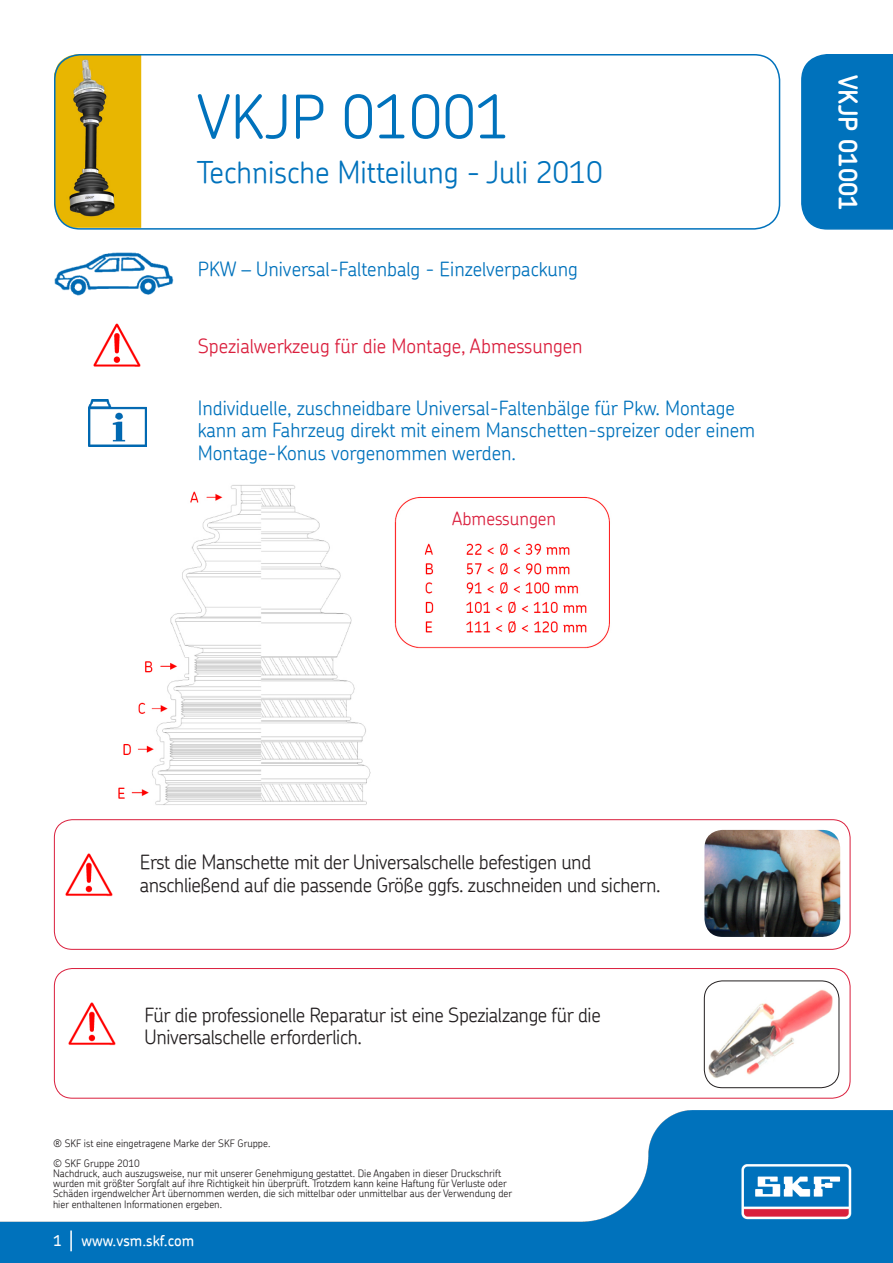
<style>
.page{position:relative;width:893px;height:1263px;background:#fff}
.page>*{position:absolute;margin:0;border:0;box-sizing:border-box;transform-origin:0 0}
.t1{font:300 60px "SKF Chevin";color:#0072bc}
.t2{font:300 30px "SKF Chevin";color:#0072bc}
.t3{font:600 25.5px "SKF Chevin";color:#fff}
.t4{font:300 19.5px/23.4px "SKF Chevin";letter-spacing:-.02em;color:#231f20}
.t5{font:300 19.5px/22.5px "SKF Chevin";color:#0072bc}
.t6{font:300 19.5px "SKF Chevin";color:#da1f3d}
.t7{font:300 18px "SKF Chevin";color:#da1f3d}
.t8{font:500 15px "SKF Chevin";color:#fff}
.t9{font:300 10.2px/10.1px "SKF Chevin";color:#231f20}
</style>
<div class="page">
<div style="left:54px;top:968px;width:796px;height:130px;border:1px solid #da1f3d;border-radius:18px"></div>
<img style="left:54px;top:54px;width:87px;height:173px">
<div style="left:54px;top:54px;width:726px;height:176px;border:2px solid #0072bc;border-radius:26px"></div>
<img style="left:54px;top:253px;width:119px;height:43px">
<img style="left:93px;top:323px;width:48px;height:44px">
<img style="left:88px;top:399px;width:59px;height:48px">
<img style="left:0;top:1110px;width:893px;height:153px">
<hr style="left:70px;top:1230px;width:2px;height:21px;background:#fff">
<div style="left:801px;top:54px;width:92px;height:176px;background:#0072bc"></div>
<div style="left:54px;top:819px;width:796px;height:131px;border:1px solid #da1f3d;border-radius:18px"></div>
<img style="left:65px;top:853px;width:48px;height:44px">
<img style="left:704px;top:830px;width:136px;height:107px">
<img style="left:704px;top:981px;width:135px;height:107px">
<div style="left:704px;top:981px;width:135px;height:107px;border:1px solid #231f20;border-radius:18px"></div>
<img style="left:68px;top:1002px;width:48px;height:44px">
<img style="left:118px;top:485px;width:492px;height:320px">
<div style="left:412px;top:512px;width:184px;height:19px;background:#fff"></div>
<svg style="left:449px;top:497px;width:110px;height:52px"></svg>
<p class="t1" style="left:197px;top:78px;width:314px">VKJP 01001</p>
<p class="t2" style="left:197px;top:153px;width:408px">Technische Mitteilung - Juli 2010</p>
<p class="t5" style="left:198px;top:257px;width:382px">PKW – Universal-Faltenbalg - Einzelverpackung</p>
<p class="t6" style="left:198px;top:333px;width:386px">Spezialwerkzeug für die Montage, Abmessungen</p>
<p class="t5" style="left:198px;top:396px;width:559px">Individuelle, zuschneidbare Universal-Faltenbälge für Pkw. Montage kann am Fahrzeug direkt mit einem Manschetten-spreizer oder einem<br>Montage-Konus vorgenommen werden.</p>
<p class="t7" style="left:452px;top:507px;width:106px">Abmessungen</p>
<p class="t3" style="left:865px;top:75px;width:137px;rotate:90deg">VKJP 01001</p>
<p class="t4" style="left:140px;top:850px;width:522px">Erst die Manschette mit der Universalschelle befestigen und anschließend auf die passende Größe ggfs. zuschneiden und sichern.</p>
<p class="t4" style="left:145px;top:1003px;width:458px;line-height:22.5px">Für die professionelle Reparatur ist eine Spezialzange für die<br>Universalschelle erforderlich.</p>
<p class="t9" style="left:53px;top:1138px;width:219px">® SKF ist eine eingetragene Marke der SKF Gruppe.</p>
<p class="t9" style="left:53px;top:1158px;width:88px">© SKF Gruppe 2010</p>
<p class="t9" style="left:53px;top:1168px;width:461px">Nachdruck, auch auszugsweise, nur mit unserer Genehmigung gestattet. Die Angaben in dieser Druckschrift wurden mit größter Sorgfalt auf ihre Richtigkeit hin überprüft. Trotzdem kann keine Haftung für Verluste oder Schäden irgendwelcher Art übernommen werden, die sich mittelbar oder unmittelbar aus der Verwendung der hier enthaltenen Informationen ergeben.</p>
<p class="t8" style="left:53px;top:1230px;width:142px">1 www.vsm.skf.com</p>
</div>
